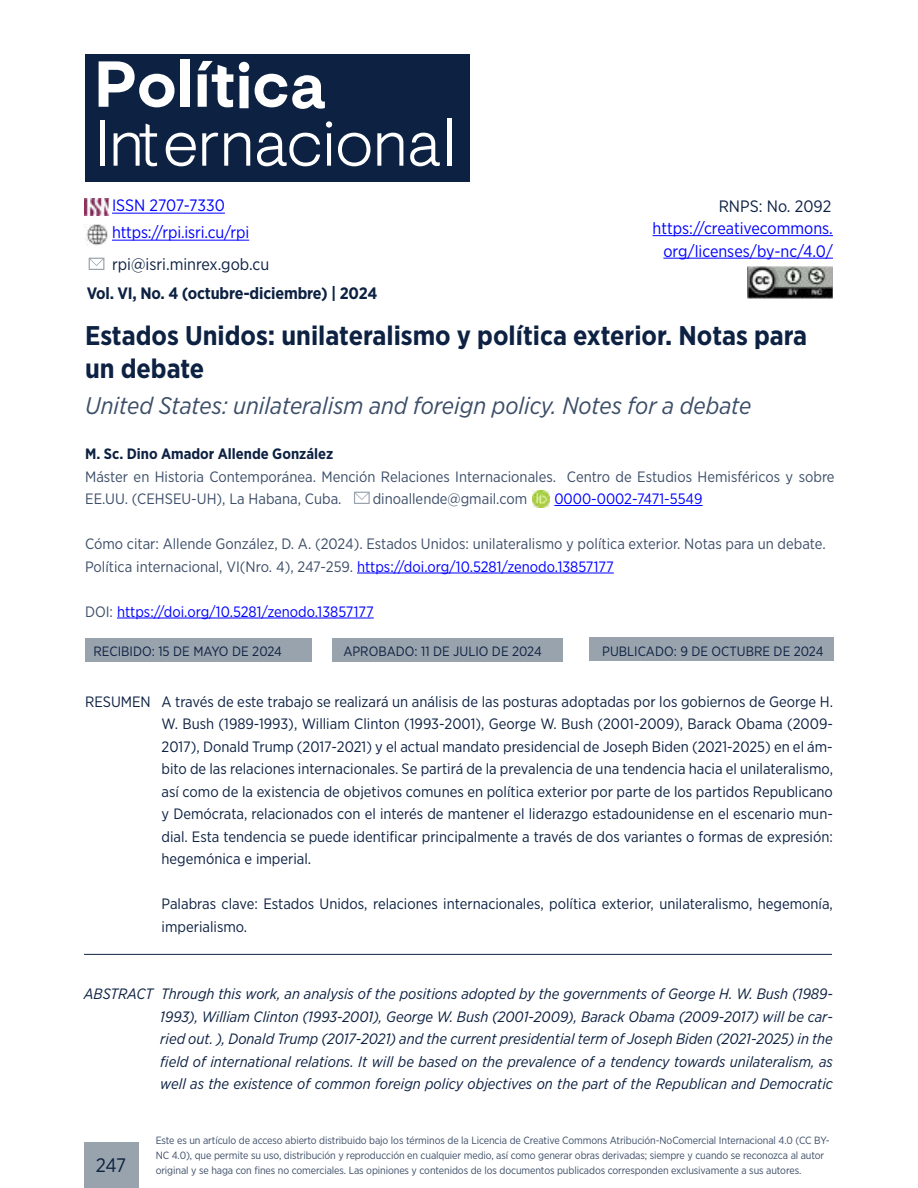
<style>
.page{position:relative;width:918px;height:1188px;background:#fff}
.page>*{position:absolute;margin:0;border:0;box-sizing:border-box;transform-origin:0 0}
.t1{font:700 27px/33px "Gotham Narrow";color:#0d2142}
.t2{font:italic 24px "Gotham Narrow";color:#3d4e68}
.t3{font:19.5px "Gotham Narrow";color:#0d2142}
.t4{font:16.5px/27px "Gotham Narrow";color:#00f}
.t5{font:700 16.5px "Gotham Narrow";letter-spacing:-.01em;color:#0d2142}
.t6{font:16.5px "Gotham Narrow";color:#0d2142}
.t7{font:15px/22.5px "Gotham Narrow";color:#0d2142;text-align:justify}
.t8{font:italic 15px/22.5px "Gotham Narrow";color:#0d2142;text-align:justify}
.t9{font:15px/22.5px "Gotham Narrow";color:#3d4e68}
.t10{font:15px "Gotham Narrow";color:#00f}
.t11{font:700 15px "Gotham Narrow";color:#0d2142}
.t12{font:13.5px "Gotham Narrow";color:#0d2142}
.t13{font:10.5px/15px "Gotham Narrow";letter-spacing:-.01em;color:#3d4e68}
.s1{color:#00f}
.s2{color:#3d4e68}
</style>
<div class="page">
<div style="left:85px;top:54px;width:385px;height:128px;background:#0d2142"></div>
<svg style="left:99px;top:61px;width:76px;height:46px"></svg>
<div style="left:181px;top:59px;width:9px;height:48px;background:#fff"></div>
<svg style="left:198px;top:61px;width:35px;height:46px"></svg>
<svg style="left:239px;top:62px;width:10px;height:46px"></svg>
<svg style="left:255px;top:74px;width:70px;height:35px"></svg>
<div style="left:100px;top:120px;width:5px;height:46px;background:#fff"></div>
<svg style="left:114px;top:124px;width:43px;height:42px"></svg>
<svg style="left:166px;top:133px;width:30px;height:33px"></svg>
<svg style="left:202px;top:133px;width:16px;height:33px"></svg>
<svg style="left:224px;top:133px;width:26px;height:33px"></svg>
<svg style="left:257px;top:133px;width:63px;height:33px"></svg>
<svg style="left:326px;top:121px;width:6px;height:45px"></svg>
<svg style="left:338px;top:133px;width:33px;height:33px"></svg>
<svg style="left:377px;top:133px;width:26px;height:33px"></svg>
<svg style="left:410px;top:133px;width:30px;height:33px"></svg>
<hr style="left:448px;top:118px;width:4px;height:48px;background:#fff">
<hr style="left:112px;top:213px;width:113px;height:1px;background:#00f">
<hr style="left:112px;top:240px;width:137px;height:1px;background:#00f">
<hr style="left:653px;top:235px;width:180px;height:1px;background:#00f">
<hr style="left:663px;top:258px;width:170px;height:1px;background:#00f">
<img style="left:747px;top:267px;width:86px;height:32px">
<img style="left:85px;top:224px;width:23px;height:21px">
<img style="left:84px;top:199px;width:26px;height:16px">
<svg style="left:89px;top:258px;width:15px;height:12px"></svg>
<hr style="left:554px;top:505px;width:149px;height:1px;background:#00f">
<div style="left:85px;top:638px;width:226px;height:24px;background:#99a3ad"></div>
<div style="left:332px;top:638px;width:231px;height:24px;background:#99a3ad"></div>
<svg style="left:354px;top:492px;width:16px;height:12px"></svg>
<img style="left:533px;top:491px;width:17px;height:17px">
<div style="left:589px;top:638px;width:245px;height:24px;background:#99a3ad"></div>
<hr style="left:84px;top:954px;width:748px;height:1px;background:#0d2142">
<hr style="left:357px;top:573px;width:257px;height:1px;background:#00f">
<hr style="left:117px;top:618px;width:257px;height:1px;background:#00f">
<div style="left:84px;top:1143px;width:54px;height:45px;background:#99a3ad"></div>
<p class="t4" style="left:112px;top:192px;width:139px">ISSN 2707-7330 https://rpi.isri.cu/rpi</p>
<p class="t6" style="left:112px;top:254px;width:159px">rpi@isri.minrex.gob.cu</p>
<p class="t5" style="left:87px;top:282px;width:292px">Vol. VI, No. 4 (octubre-diciembre) | 2024</p>
<p class="t6" style="left:719px;top:195px;width:114px">RNPS: No. 2092</p>
<p class="t4" style="left:653px;top:217px;width:182px;line-height:22.5px;text-align:right">https://creativecommons. org/licenses/by-nc/4.0/</p>
<h1 class="t1" style="left:85px;top:318px;width:724px">Estados Unidos: unilateralismo y política exterior. Notas para un debate</h1>
<h2 class="t2" style="left:85px;top:390px;width:668px">United States: unilateralism and foreign policy. Notes for a debate</h2>
<p class="t11" style="left:85px;top:444px;width:250px">M. Sc. Dino Amador Allende González</p>
<p class="t9" style="left:85px;top:465px;width:751px">Máster en Historia Contemporánea. Mención Relaciones Internacionales. Centro de Estudios Hemisféricos y sobre<br>EE.UU. (CEHSEU-UH), La Habana, Cuba.</p>
<p class="t9" style="left:373px;top:487px;width:156px">dinoallende@gmail.com</p>
<p class="t10" style="left:554px;top:489px;width:150px">0000-0002-7471-5549</p>
<p class="t9" style="left:85px;top:532px;width:742px">Cómo citar: Allende González, D. A. (2024). Estados Unidos: unilateralismo y política exterior. Notas para un debate.<br>Política internacional, VI(Nro. 4), 247-259. <span class="s1">https://doi.org/10.5281/zenodo.13857177</span></p>
<p class="t10" style="left:85px;top:602px;width:290px"><span class="s2">DOI:</span> https://doi.org/10.5281/zenodo.13857177</p>
<p class="t12" style="left:94px;top:642px;width:190px">RECIBIDO: 15 DE MAYO DE 2024</p>
<p class="t12" style="left:343px;top:642px;width:200px">APROBADO: 11 DE JULIO DE 2024</p>
<p class="t12" style="left:602px;top:642px;width:223px">PUBLICADO: 9 DE OCTUBRE DE 2024</p>
<p class="t7" style="left:162px;top:690px;width:673px;text-indent:-77px">RESUMEN A través de este trabajo se realizará un análisis de las posturas adoptadas por los gobiernos de George H.<br>W. Bush (1989-1993), William Clinton (1993-2001), George W. Bush (2001-2009), Barack Obama (2009- 2017), Donald Trump (2017-2021) y el actual mandato presidencial de Joseph Biden (2021-2025) en el ám&shy;bito de las relaciones internacionales. Se partirá de la prevalencia de una tendencia hacia el unilateralismo, así como de la existencia de objetivos comunes en política exterior por parte de los partidos Republicano y Demócrata, relacionados con el interés de mantener el liderazgo estadounidense en el escenario mun&shy;dial. Esta tendencia se puede identificar principalmente a través de dos variantes o formas de expresión: hegemónica e imperial.</p>
<p class="t7" style="left:162px;top:892px;width:673px">Palabras clave: Estados Unidos, relaciones internacionales, política exterior, unilateralismo, hegemonía, imperialismo.</p>
<p class="t8" style="left:160px;top:982px;width:674px;text-indent:-77px">ABSTRACT Through this work, an analysis of the positions adopted by the governments of George H. W. Bush (1989- 1993), William Clinton (1993-2001), George W. Bush (2001-2009), Barack Obama (2009-2017) will be car&shy;ried out. ), Donald Trump (2017-2021) and the current presidential term of Joseph Biden (2021-2025) in the field of international relations. It will be based on the prevalence of a tendency towards unilateralism, as well as the existence of common foreign policy objectives on the part of the Republican and Democratic</p>
<h3 class="t3" style="left:96px;top:1153px;width:32px">247</h3>
<p class="t13" style="left:156px;top:1133px;width:676px">Este es un artículo de acceso abierto distribuido bajo los términos de la Licencia de Creative Commons Atribución-NoComercial Internacional 4.0 (CC BY-<br>NC 4.0), que permite su uso, distribución y reproducción en cualquier medio, así como generar obras derivadas; siempre y cuando se reconozca al autor original y se haga con fines no comerciales. Las opiniones y contenidos de los documentos publicados corresponden exclusivamente a sus autores.</p>
</div>
